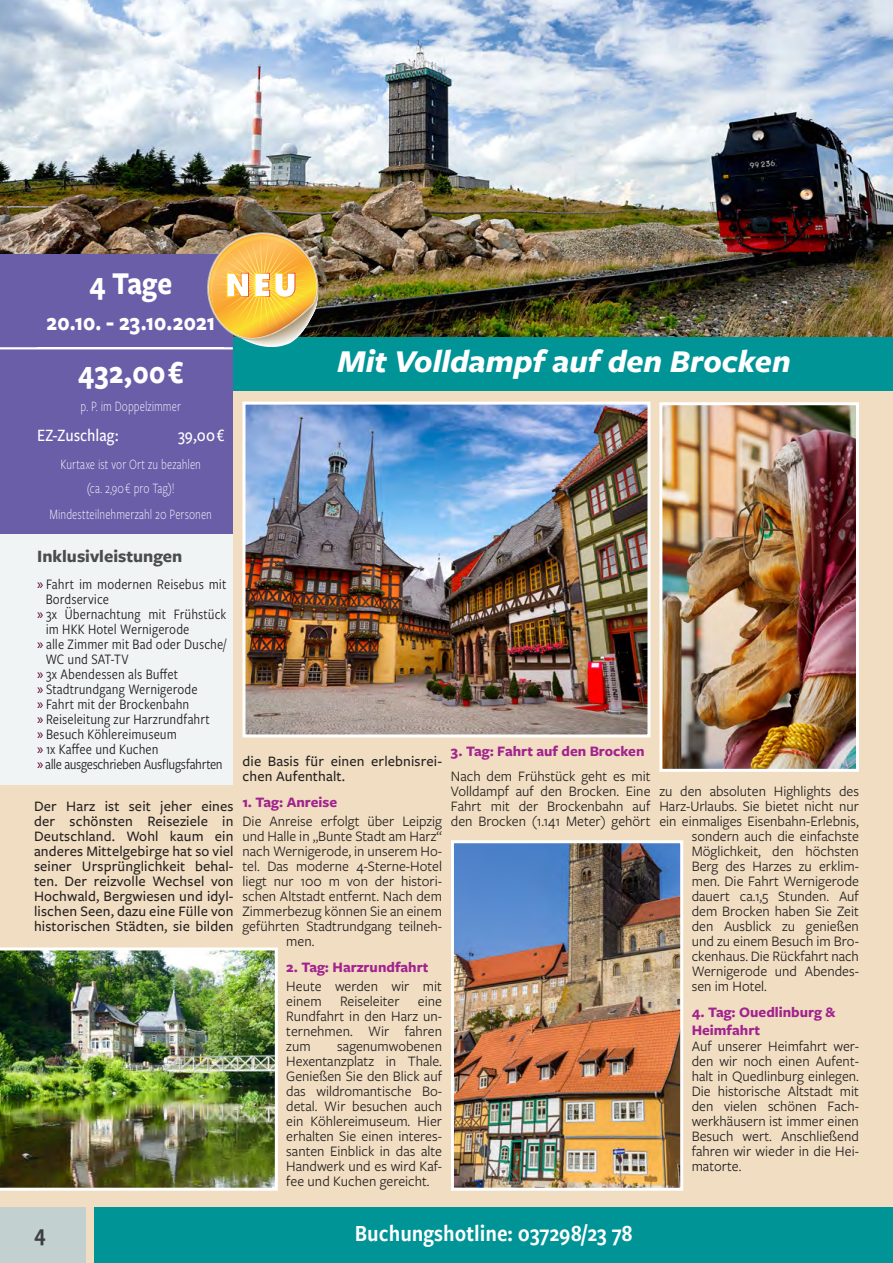
<style>
.page{position:relative;width:893px;height:1263px;background:#f1dec2}
.page>*{position:absolute;margin:0;border:0;box-sizing:border-box;transform-origin:0 0}
.REISEÜBERSCHRIFT{font:italic 700 33px "Freight Sans Pro";color:#fff}
.t1{font:700 33px "Freight Sans Pro";letter-spacing:.015em;color:#fff;scale:.86 1}
.t2{font:700 24.75px "Freight Sans Pro";letter-spacing:.005em;color:#fff;scale:.86 1}
.t3{font:24px "Freight Sans Cnd Pro Semi";color:#fff}
.t4{font:24px "Freight Sans Cnd Pro Semi";color:#3e3e3f}
.t5{font:500 18px "Freight Sans Cnd Pro";color:#fff}
.t6{font:700 18px "Freight Sans Pro";color:#4b4c4d}
.beschreibung_reiseta{font:15px/15px "Freight Sans Pro";color:#231f20;text-align:justify}
.präambel{font:500 15px/15px "Freight Sans Pro";letter-spacing:.01em;color:#231f20;text-align:justify}
.t7{font:15px/15px "Freight Sans Cnd Pro";color:#231f20}
.reisetage_üs{font:700 15px/18px "Freight Sans Pro";color:#a2238e}
.t8{font:15px "Freight Sans Cnd Pro";letter-spacing:-.03em;color:#231f20}
.t9{font:300 14.85px/24px "Freight Sans Cnd Pro";letter-spacing:.005em;color:#fff;text-align:center;scale:.86 1}
.s1{font-family:"Myriad Pro";color:#59002c}
</style>
<div class="page">
<div style="left:0;top:1208px;width:86px;height:55px;background:#c2d0d0"></div>
<div style="left:94px;top:1208px;width:799px;height:55px;background:#009497"></div>
<img style="left:0;top:0;width:893px;height:337px">
<img style="left:246px;top:406px;width:400px;height:327px">
<div style="left:242px;top:402px;width:408px;height:335px;border:3px solid #fff"></div>
<img style="left:0;top:947px;width:278px;height:244px">
<img style="left:455px;top:844px;width:224px;height:343px">
<div style="left:451px;top:840px;width:232px;height:351px;border:3px solid #fff"></div>
<img style="left:663px;top:406px;width:192px;height:362px">
<div style="left:659px;top:402px;width:200px;height:370px;border:3px solid #fff"></div>
<div style="left:0;top:337px;width:893px;height:53px;background:#009497"></div>
<div style="left:0;top:254px;width:233px;height:289px;background:#6a5ea9"></div>
<div style="left:0;top:568px;width:233px;height:217px;background:#f0f4f4"></div>
<div style="left:0;top:534px;width:233px;height:37px;background:#f0f4f4"></div>
<img style="left:204px;top:229px;width:115px;height:121px">
<hr style="left:0;top:347px;width:233px;height:2px;background:#fff">
<p class="t1" style="left:89px;top:261px;width:98px">4 Tage</p>
<p class="t2" style="left:46px;top:304px;width:197px">20.10. - 23.10.2021</p>
<p class="t1" style="left:78px;top:349px;width:124px">432,00 €</p>
<p class="t9" style="left:81px;top:393px;width:118px">p. P. im Doppelzimmer</p>
<p class="t5" style="left:37px;top:423px;width:83px">EZ-Zuschlag:</p>
<p class="t5" style="left:178px;top:423px;width:48px">39,00 €</p>
<p class="t9" style="left:61px;top:452px;width:165px">Kurtaxe ist vor Ort zu bezahlen (ca. 2,90 € pro Tag)!</p>
<p class="t9" style="left:50px;top:502px;width:190px">Mindestteilnehmerzahl 20 Personen</p>
<p class="REISEÜBERSCHRIFT" style="left:337px;top:339px;width:455px">Mit Volldampf auf den Brocken</p>
<p class="t6" style="left:37px;top:544px;width:147px">Inklusivleistungen</p>
<p class="t7" style="left:46px;top:576px;width:182px;text-indent:-9px"><span class="s1">»</span> Fahrt im modernen Reisebus mit<br>Bordservice</p>
<p class="t7" style="left:46px;top:606px;width:182px;text-indent:-9px"><span class="s1">»</span> 3x Übernachtung mit Frühstück im HKK Hotel Wernigerode</p>
<p class="t7" style="left:46px;top:636px;width:182px;text-indent:-9px"><span class="s1">»</span> alle Zimmer mit Bad oder Dusche/<br>WC und SAT-TV</p>
<p class="t7" style="left:37px;top:666px;width:142px"><span class="s1">»</span> 3x Abendessen als Buffet</p>
<p class="t7" style="left:37px;top:681px;width:162px"><span class="s1">»</span> Stadtrundgang Wernigerode</p>
<p class="t7" style="left:37px;top:696px;width:154px"><span class="s1">»</span> Fahrt mit der Brockenbahn</p>
<p class="t7" style="left:37px;top:711px;width:174px"><span class="s1">»</span> Reiseleitung zur Harzrundfahrt</p>
<p class="t7" style="left:37px;top:726px;width:141px"><span class="s1">»</span> Besuch Köhlereimuseum</p>
<p class="t7" style="left:37px;top:741px;width:123px"><span class="s1">»</span> 1x Kaffee und Kuchen</p>
<p class="t8" style="left:37px;top:754px;width:187px"><span class="s1">»</span> alle ausgeschrieben Ausflugsfahrten</p>
<p class="präambel" style="left:34px;top:798px;width:201px">Der Harz ist seit jeher eines der schönsten Reiseziele in Deutschland. Wohl kaum ein anderes Mittelgebirge hat so viel seiner Ursprünglichkeit behal&shy;ten. Der reizvolle Wechsel von Hochwald, Bergwiesen und idyl&shy;lischen Seen, dazu eine Fülle von historischen Städten, sie bilden</p>
<p class="präambel" style="left:242px;top:753px;width:201px">die Basis für einen erlebnisrei&shy;chen Aufenthalt.</p>
<p class="reisetage_üs" style="left:242px;top:793px;width:96px">1. Tag: Anreise</p>
<p class="beschreibung_reiseta" style="left:242px;top:812px;width:201px">Die Anreise erfolgt über Leipzig</p>
<p class="beschreibung_reiseta" style="left:242px;top:827px;width:201px">und Halle in „Bunte Stadt am Harz“</p>
<p class="beschreibung_reiseta" style="left:242px;top:842px;width:201px">nach Wernigerode, in unserem Ho-</p>
<p class="beschreibung_reiseta" style="left:242px;top:857px;width:201px">tel. Das moderne 4-Sterne-Hotel</p>
<p class="beschreibung_reiseta" style="left:242px;top:872px;width:201px">liegt nur 100 m von der histori-</p>
<p class="beschreibung_reiseta" style="left:242px;top:887px;width:201px">schen Altstadt entfernt. Nach dem</p>
<p class="beschreibung_reiseta" style="left:242px;top:902px;width:201px">Zimmerbezug können Sie an einem</p>
<p class="beschreibung_reiseta" style="left:242px;top:917px;width:201px">geführten Stadtrundgang teilneh-</p>
<p class="beschreibung_reiseta" style="left:286px;top:932px;width:30px">men.</p>
<p class="reisetage_üs" style="left:286px;top:958px;width:144px">2. Tag: Harzrundfahrt</p>
<p class="beschreibung_reiseta" style="left:286px;top:977px;width:157px">Heute werden wir mit einem Reiseleiter eine Rundfahrt in den Harz un&shy;ternehmen. Wir fahren zum</p>
<p class="beschreibung_reiseta" style="left:286px;top:1037px;width:157px;text-indent:51px">sagenumwobenen Hexentanzplatz in Thale.<br>Genießen Sie den Blick auf das wildromantische Bo&shy;detal. Wir besuchen auch ein Köhlereimuseum. Hier erhalten Sie einen interes&shy;santen Einblick in das alte Handwerk und es wird Kaf&shy;fee und Kuchen gereicht.</p>
<p class="reisetage_üs" style="left:451px;top:742px;width:195px">3. Tag: Fahrt auf den Brocken</p>
<p class="beschreibung_reiseta" style="left:451px;top:767px;width:201px">Nach dem Frühstück geht es mit Volldampf auf den Brocken. Eine Fahrt mit der Brockenbahn auf den Brocken (1.141 Meter) gehört</p>
<p class="beschreibung_reiseta" style="left:659px;top:782px;width:201px">zu den absoluten Highlights des</p>
<p class="beschreibung_reiseta" style="left:659px;top:797px;width:201px">Harz-Urlaubs. Sie bietet nicht nur</p>
<p class="beschreibung_reiseta" style="left:659px;top:812px;width:201px">ein einmaliges Eisenbahn-Erlebnis,</p>
<p class="beschreibung_reiseta" style="left:692px;top:827px;width:169px">sondern auch die einfachste</p>
<p class="beschreibung_reiseta" style="left:692px;top:842px;width:169px">Möglichkeit, den höchsten</p>
<p class="beschreibung_reiseta" style="left:692px;top:857px;width:169px">Berg des Harzes zu erklim-</p>
<p class="beschreibung_reiseta" style="left:692px;top:872px;width:169px">men. Die Fahrt Wernigerode</p>
<p class="beschreibung_reiseta" style="left:692px;top:887px;width:169px">dauert ca.1,5 Stunden. Auf</p>
<p class="beschreibung_reiseta" style="left:692px;top:902px;width:169px">dem Brocken haben Sie Zeit</p>
<p class="beschreibung_reiseta" style="left:692px;top:917px;width:169px">den Ausblick zu genießen</p>
<p class="beschreibung_reiseta" style="left:692px;top:932px;width:169px">und zu einem Besuch im Bro-</p>
<p class="beschreibung_reiseta" style="left:692px;top:947px;width:169px">ckenhaus. Die Rückfahrt nach</p>
<p class="beschreibung_reiseta" style="left:692px;top:962px;width:169px">Wernigerode und Abendes-</p>
<p class="beschreibung_reiseta" style="left:692px;top:977px;width:77px">sen im Hotel.</p>
<p class="reisetage_üs" style="left:692px;top:1003px;width:145px">4. Tag: Ouedlinburg &amp;<br>Heimfahrt</p>
<p class="beschreibung_reiseta" style="left:692px;top:1037px;width:169px">Auf unserer Heimfahrt wer&shy;den wir noch einen Aufent&shy;halt in Quedlinburg einlegen.<br>Die historische Altstadt mit den vielen schönen Fach&shy;werkhäusern ist immer einen Besuch wert. Anschließend fahren wir wieder in die Hei&shy;matorte.</p>
<h3 class="t4" style="left:34px;top:1217px;width:13px">4</h3>
<h3 class="t3" style="left:355px;top:1217px;width:279px">Buchungshotline: 037298/23 78</h3>
</div>
